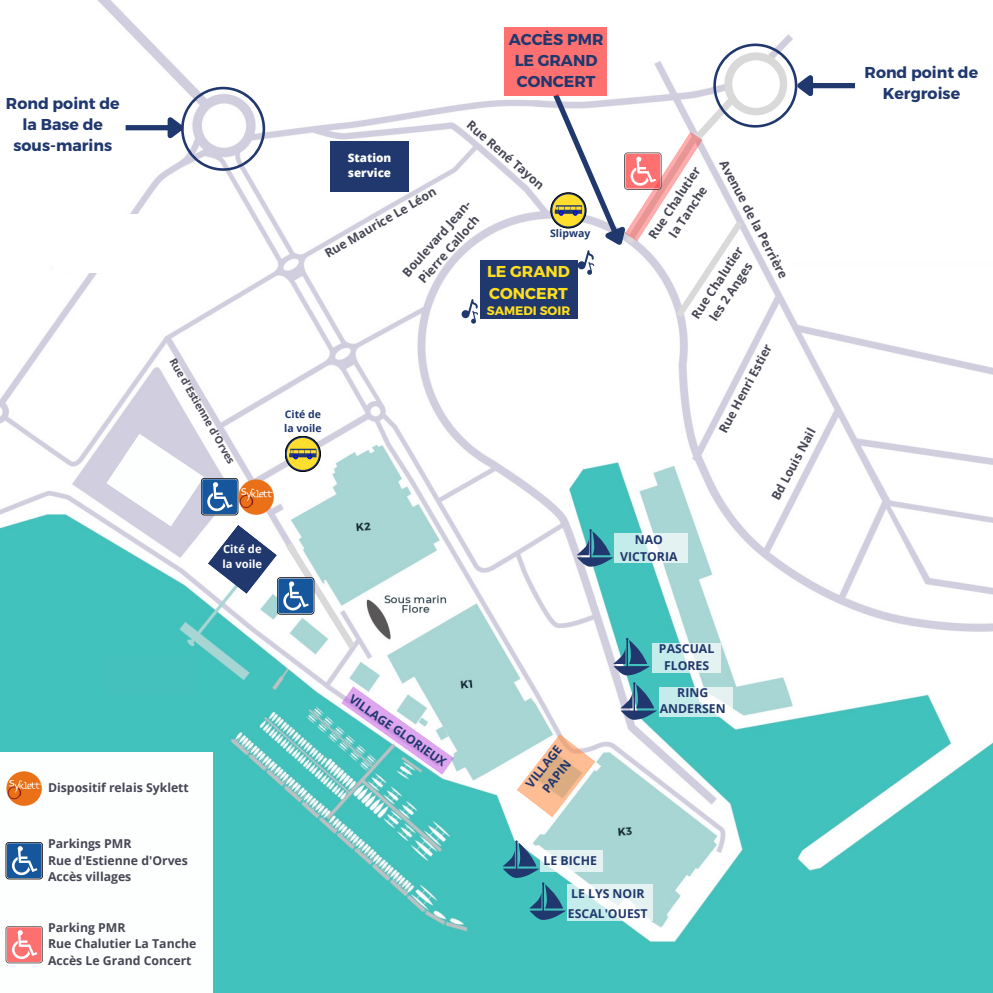
<style>
.page{position:relative;width:993px;height:993px;background:#fff}
.page>*{position:absolute;margin:0;border:0;box-sizing:border-box;transform-origin:0 0}
.t1{font:700 15.75px/21px "Montserrat";color:#20386e;text-align:center}
.t2{font:700 15.75px/21.5px "Montserrat";color:#ffde1d}
.t3{font:700 12.25px/16.3px "Open Sans";color:#464754;text-align:center}
.t4{font:700 12.25px/16.3px "Open Sans";color:#20386e;text-align:center}
.t5{font:700 12.25px "Montserrat";color:#ffde1d}
.t6{font:800 11.72px/15.4px "Open Sans";color:#fff}
.t7{font:700 11.2px/14.9px "Open Sans";color:#fff}
.t8{font:700 10.5px/14px "Open Sans";color:#20386e}
.t9{font:700 10.5px "Open Sans";color:#464754}
</style>
<div class="page">
<img style="left:0;top:0;width:992px;height:992px">
<div style="left:790px;top:190px;width:202px;height:71px;background:#fff"></div>
<div style="left:53px;top:214px;width:185px;height:59px;background:#fff"></div>
<div style="left:106px;top:657px;width:89px;height:36px;background:#44c1bc"></div>
<div style="left:752px;top:91px;width:240px;height:102px;background:#fff"></div>
<div style="left:267px;top:82px;width:92px;height:31px;background:#fff"></div>
<div style="left:330px;top:141px;width:79px;height:50px;background:#20386e"></div>
<div style="left:480px;top:260px;width:97px;height:58px;background:#20386e"></div>
<svg style="left:461px;top:299px;width:17px;height:25px"></svg>
<svg style="left:90px;top:433px;width:187px;height:160px"></svg>
<div style="left:126px;top:125px;width:43px;height:5px;background:#20386e"></div>
<svg style="left:163px;top:87px;width:102px;height:84px"></svg>
<svg style="left:576px;top:529px;width:37px;height:38px"></svg>
<svg style="left:613px;top:637px;width:36px;height:38px"></svg>
<svg style="left:620px;top:682px;width:37px;height:38px"></svg>
<svg style="left:502px;top:840px;width:64px;height:80px;background:#4ba4ae"></svg>
<svg style="left:516px;top:733px;width:79px;height:84px"></svg>
<svg style="left:341px;top:686px;width:113px;height:89px"></svg>
<svg style="left:614px;top:533px;width:73px;height:30px;background:#d9f1ef"></svg>
<svg style="left:659px;top:687px;width:73px;height:29px;fill:#c4ecea"></svg>
<svg style="left:540px;top:850px;width:62px;height:21px"></svg>
<svg style="left:567px;top:883px;width:85px;height:37px"></svg>
<svg style="left:652px;top:643px;width:68px;height:29px;background:#d8f0ef"></svg>
<div style="left:811px;top:83px;width:43px;height:5px;background:#20386e"></div>
<div style="left:504px;top:27px;width:103px;height:68px;background:#ff7070"></div>
<div style="left:0;top:752px;width:213px;height:240px;background:#fdfefe"></div>
<div style="left:6px;top:842px;width:37px;height:36px;border:1px solid #231f20;border-radius:3px"></div>
<div style="left:7px;top:843px;width:35px;height:34px;background:#15569c;border-radius:2px"></div>
<svg style="left:12px;top:846px;width:25px;height:29px"></svg>
<div style="left:6px;top:926px;width:37px;height:36px;border:1px solid #231f20;border-radius:3px"></div>
<div style="left:7px;top:927px;width:35px;height:34px;background:#fe6f6f;border-radius:2px"></div>
<svg style="left:12px;top:930px;width:25px;height:28px"></svg>
<img style="left:237px;top:478px;width:37px;height:37px">
<img style="left:6px;top:771px;width:36px;height:35px">
<svg style="left:285px;top:436px;width:35px;height:35px"></svg>
<div style="left:285px;top:436px;width:35px;height:35px;border:1px solid #000;border-radius:50%"></div>
<div style="left:287px;top:438px;width:32px;height:32px;background:#ffde2e;border-radius:50%"></div>
<svg style="left:289px;top:448px;width:27px;height:11px"></svg>
<svg style="left:549px;top:44px;width:268px;height:273px"></svg>
<div style="left:277px;top:577px;width:37px;height:37px;border:1px solid #231f20;border-radius:3px"></div>
<div style="left:278px;top:578px;width:35px;height:35px;background:#15569c;border-radius:2px"></div>
<svg style="left:283px;top:542px;width:72px;height:106px"></svg>
<p class="t1" style="left:6px;top:92px;width:115px">Rond point de la Base de sous-marins</p>
<p class="t9" style="left:179px;top:355px;width:121px;rotate:60deg">Rue d'Estienne d'Orves</p>
<p class="t7" style="left:222px;top:541px;width:41px">Cité de la voile</p>
<p class="t1" style="left:508px;top:28px;width:96px">ACCÈS PMR</p>
<p class="t1" style="left:514px;top:49px;width:84px;text-align:left">LE GRAND<br>CONCERT</p>
<p class="t3" style="left:474px;top:116px;width:99px;rotate:41deg">Rue René Tayon</p>
<p class="t6" style="left:347px;top:150px;width:45px">Station service</p>
<p class="t3" style="left:321px;top:247px;width:128px;rotate:-30deg">Rue Maurice Le Léon</p>
<p class="t3" style="left:398px;top:269px;width:101px;rotate:-49deg">Boulevard Jean-<br>Pierre Calloch</p>
<p class="t8" style="left:550px;top:226px;width:42px">Slipway</p>
<p class="t2" style="left:487px;top:260px;width:84px">LE GRAND<br>CONCERT</p>
<p class="t5" style="left:486px;top:302px;width:85px">SAMEDI SOIR</p>
<p class="t8" style="left:284px;top:407px;width:39px">Cité de la voile</p>
<p class="t3" style="left:730px;top:157px;width:133px;rotate:62deg">Avenue de la Perrière</p>
<p class="t3" style="left:644px;top:233px;width:85px;rotate:-57deg">Rue Chalutier la Tanche</p>
<p class="t3" style="left:687px;top:313px;width:85px;rotate:-57deg">Rue Chalutier les 2 Anges</p>
<p class="t4" style="left:620px;top:531px;width:59px">NAO<br>VICTORIA</p>
<p class="t3" style="left:714px;top:428px;width:100px;rotate:-62deg">Rue Henri Estier</p>
<p class="t3" style="left:767px;top:495px;width:81px;rotate:-62deg">Bd Louis Nail</p>
<p class="t3" style="left:48px;top:779px;width:142px">Dispositif relais Syklett</p>
<p class="t3" style="left:48px;top:835px;width:85px">Parkings PMR</p>
<p class="t3" style="left:48px;top:851px;width:141px">Rue d'Estienne d'Orves</p>
<p class="t3" style="left:48px;top:867px;width:85px">Accès villages</p>
<p class="t3" style="left:48px;top:919px;width:79px">Parking PMR</p>
<p class="t3" style="left:48px;top:935px;width:150px">Rue Chalutier La Tanche</p>
<p class="t3" style="left:48px;top:951px;width:145px">Accès Le Grand Concert</p>
<p class="t4" style="left:355px;top:690px;width:117px;rotate:35deg">VILLAGE GLORIEUX</p>
<p class="t4" style="left:521px;top:780px;width:51px;rotate:-52deg">VILLAGE<br>PAPIN</p>
<p class="t4" style="left:659px;top:640px;width:57px">PASCUAL<br>FLORES</p>
<p class="t4" style="left:659px;top:684px;width:67px">RING<br>ANDERSEN</p>
<p class="t4" style="left:543px;top:852px;width:55px">LE BICHE</p>
<p class="t4" style="left:571px;top:885px;width:75px">LE LYS NOIR</p>
<p class="t4" style="left:567px;top:904px;width:81px">ESCAL'OUEST</p>
<p class="t1" style="left:864px;top:61px;width:115px">Rond point de<br>Kergroise</p>
</div>
